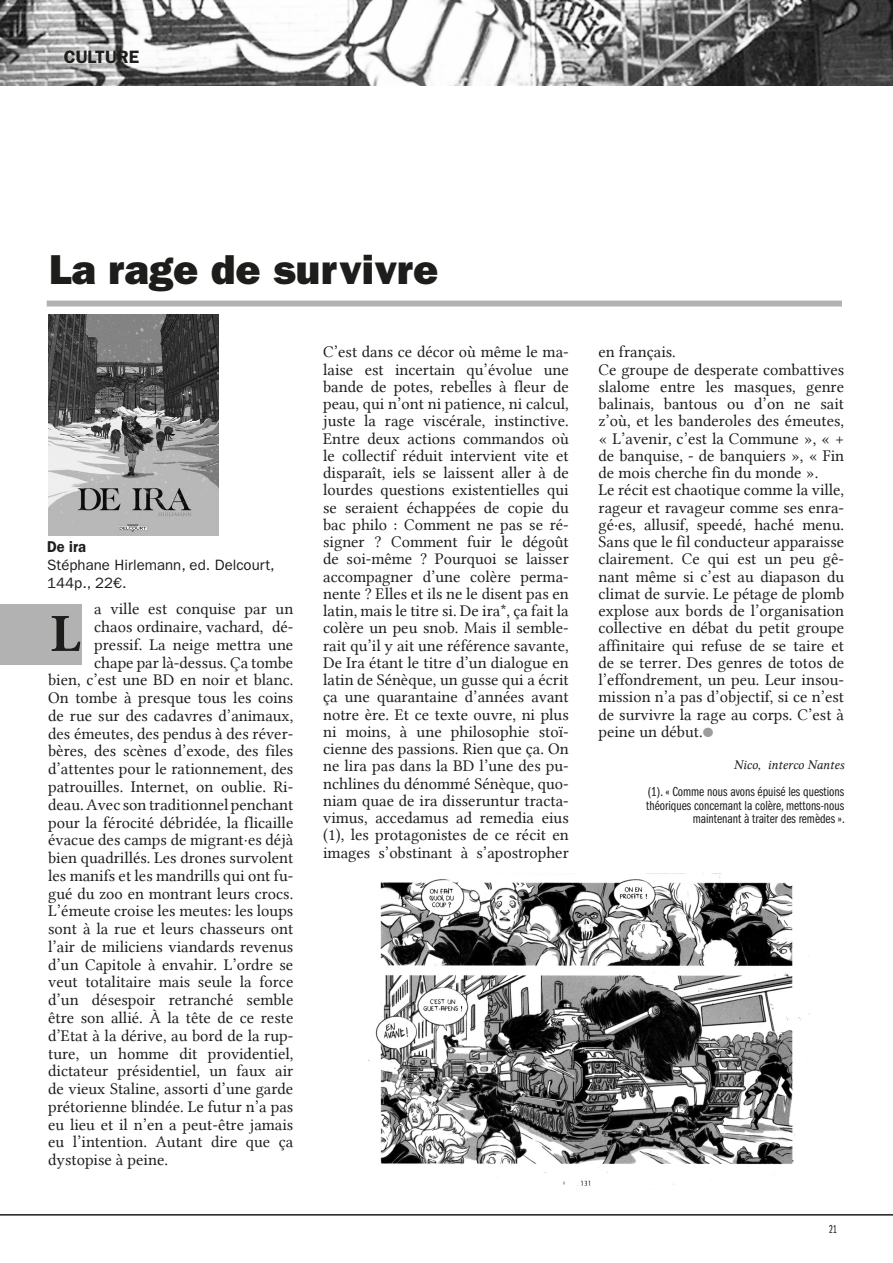
<style>
.page{position:relative;width:893px;height:1263px;background:#fff}
.page>*{position:absolute;margin:0;border:0;box-sizing:border-box;transform-origin:0 0}
.t1{font:54px "Lin Libertine B";color:#1d1d1b}
.Normal_e{font:42px "ITC Franklin Gothic Std Hvy";color:#1d1d1b}
.Normal_e-2{font:600 18px "ITC Franklin Gothic Std";color:#1d1d1b}
.Normal_e-3{font:16.5px/17.2px "Lin Libertine";color:#1d1d1b;text-align:justify}
.Normal_e-4{font:600 15.75px "ITC Franklin Gothic Std";color:#1d1d1b;scale:.93 1}
.Normal_e-5{font:15px/18px "ITC Franklin Gothic Std";color:#1d1d1b}
.Normal_e-6{font:13.5px "ITC Franklin Gothic Std Bk Cp";color:#1d1d1b}
.Normal_e-7{font:13.5px "Lin Libertine I";color:#1d1d1b}
.t2{font:12px "ITC Franklin Gothic Std Bk X Cp";color:#1d1d1b}
.s1{color:#9d9d9d}
</style>
<div class="page">
<hr style="left:0;top:1214px;width:893px;height:1px;background:#1d1d1b">
<img style="left:0;top:0;width:893px;height:85px">
<div style="left:47px;top:300px;width:795px;height:6px;background:#b2b2b2"></div>
<img style="left:49px;top:315px;width:170px;height:220px">
<div style="left:0;top:604px;width:81px;height:61px;background:#b2b2b2"></div>
<img style="left:368px;top:873px;width:441px;height:313px">
<p class="Normal_e-2" style="left:64px;top:47px;width:77px">CULTURE</p>
<p class="Normal_e" style="left:49px;top:245px;width:391px">La rage de survivre</p>
<p class="Normal_e-4" style="left:47px;top:538px;width:43px">De ira</p>
<p class="Normal_e-5" style="left:47px;top:556px;width:229px">Stéphane Hirlemann, ed. Delcourt,<br>144p., 22€.</p>
<p class="t1" style="left:50px;top:596px;width:33px">L</p>
<p class="Normal_e-3" style="left:94px;top:600px;width:201px">a ville est conquise par un</p>
<p class="Normal_e-3" style="left:94px;top:618px;width:201px">chaos ordinaire, vachard, dé-</p>
<p class="Normal_e-3" style="left:94px;top:636px;width:201px">pressif. La neige mettra une</p>
<p class="Normal_e-3" style="left:94px;top:654px;width:201px">chape par là-dessus. Ça tombe</p>
<p class="Normal_e-3" style="left:48px;top:671px;width:247px">bien, c’est une BD en noir et blanc.</p>
<p class="Normal_e-3" style="left:48px;top:689px;width:247px">On tombe à presque tous les coins</p>
<p class="Normal_e-3" style="left:48px;top:707px;width:247px">de rue sur des cadavres d’animaux,</p>
<p class="Normal_e-3" style="left:48px;top:725px;width:247px">des émeutes, des pendus à des réver-</p>
<p class="Normal_e-3" style="left:48px;top:742px;width:247px">bères, des scènes d’exode, des files</p>
<p class="Normal_e-3" style="left:48px;top:760px;width:247px">d’attentes pour le rationnement, des</p>
<p class="Normal_e-3" style="left:48px;top:778px;width:247px">patrouilles. Internet, on oublie. Ri-</p>
<p class="Normal_e-3" style="left:48px;top:796px;width:247px">deau. Avec son traditionnel penchant</p>
<p class="Normal_e-3" style="left:48px;top:813px;width:247px">pour la férocité débridée, la flicaille</p>
<p class="Normal_e-3" style="left:48px;top:831px;width:247px">évacue des camps de migrant·es déjà</p>
<p class="Normal_e-3" style="left:48px;top:849px;width:247px">bien quadrillés. Les drones survolent</p>
<p class="Normal_e-3" style="left:48px;top:867px;width:247px">les manifs et les mandrills qui ont fu-</p>
<p class="Normal_e-3" style="left:48px;top:885px;width:247px">gué du zoo en montrant leurs crocs.</p>
<p class="Normal_e-3" style="left:48px;top:902px;width:247px">L’émeute croise les meutes: les loups</p>
<p class="Normal_e-3" style="left:48px;top:920px;width:247px">sont à la rue et leurs chasseurs ont</p>
<p class="Normal_e-3" style="left:48px;top:938px;width:247px">l’air de miliciens viandards revenus</p>
<p class="Normal_e-3" style="left:48px;top:956px;width:247px">d’un Capitole à envahir. L’ordre se</p>
<p class="Normal_e-3" style="left:48px;top:973px;width:247px">veut totalitaire mais seule la force</p>
<p class="Normal_e-3" style="left:48px;top:991px;width:247px">d’un désespoir retranché semble</p>
<p class="Normal_e-3" style="left:48px;top:1009px;width:247px">être son allié. À la tête de ce reste</p>
<p class="Normal_e-3" style="left:48px;top:1027px;width:247px">d’Etat à la dérive, au bord de la rup-</p>
<p class="Normal_e-3" style="left:48px;top:1044px;width:247px">ture, un homme dit providentiel,</p>
<p class="Normal_e-3" style="left:48px;top:1062px;width:247px">dictateur présidentiel, un faux air</p>
<p class="Normal_e-3" style="left:48px;top:1080px;width:247px">de vieux Staline, assorti d’une garde</p>
<p class="Normal_e-3" style="left:48px;top:1098px;width:247px">prétorienne blindée. Le futur n’a pas</p>
<p class="Normal_e-3" style="left:48px;top:1116px;width:247px">eu lieu et il n’en a peut-être jamais</p>
<p class="Normal_e-3" style="left:48px;top:1133px;width:247px">eu l’intention. Autant dire que ça</p>
<p class="Normal_e-3" style="left:48px;top:1151px;width:121px">dystopise à peine.</p>
<p class="Normal_e-3" style="left:323px;top:343px;width:247px">C’est dans ce décor où même le ma&shy;laise est incertain qu’évolue une bande de potes, rebelles à fleur de peau, qui n’ont ni patience, ni calcul, juste la rage viscérale, instinctive.<br>Entre deux actions commandos où le collectif réduit intervient vite et disparaît, iels se laissent aller à de lourdes questions existentielles qui se seraient échappées de copie du bac philo : Comment ne pas se ré&shy;signer ? Comment fuir le dégoût de soi-même ? Pourquoi se laisser accompagner d’une colère perma&shy;nente ? Elles et ils ne le disent pas en latin, mais le titre si. De ira*, ça fait la colère un peu snob. Mais il semble&shy;rait qu’il y ait une référence savante, De Ira étant le titre d’un dialogue en latin de Sénèque, un gusse qui a écrit ça une quarantaine d’années avant notre ère. Et ce texte ouvre, ni plus ni moins, à une philosophie stoï&shy;cienne des passions. Rien que ça. On ne lira pas dans la BD l’une des pu&shy;nchlines du dénommé Sénèque, quo&shy;niam quae de ira disseruntur tracta&shy;vimus, accedamus ad remedia eius (1), les protagonistes de ce récit en images s’obstinant à s’apostropher</p>
<p class="Normal_e-3" style="left:598px;top:343px;width:79px">en français.</p>
<p class="Normal_e-3" style="left:598px;top:360px;width:247px">Ce groupe de desperate combattives slalome entre les masques, genre balinais, bantous ou d’on ne sait z’où, et les banderoles des émeutes, « L’avenir, c’est la Commune », « + de banquise, - de banquiers », « Fin de mois cherche fin du monde ».</p>
<p class="Normal_e-3" style="left:598px;top:481px;width:247px">Le récit est chaotique comme la ville, rageur et ravageur comme ses enra&shy;gé·es, allusif, speedé, haché menu.<br>Sans que le fil conducteur apparaisse clairement. Ce qui est un peu gê&shy;nant même si c’est au diapason du climat de survie. Le pétage de plomb explose aux bords de l’organisation collective en débat du petit groupe affinitaire qui refuse de se taire et de se terrer. Des genres de totos de l’effondrement, un peu. Leur insou&shy;mission n’a pas d’objectif, si ce n’est de survivre la rage au corps. C’est à peine un début.<span class="s1">●</span></p>
<p class="Normal_e-7" style="left:734px;top:757px;width:112px">Nico, interco Nantes</p>
<p class="Normal_e-6" style="left:648px;top:784px;width:198px">(1). « Comme nous avons épuisé les questions</p>
<p class="Normal_e-6" style="left:646px;top:798px;width:199px">théoriques concernant la colère, mettons-nous</p>
<p class="Normal_e-6" style="left:693px;top:811px;width:154px">maintenant à traiter des remèdes ».</p>
<p class="t2" style="left:829px;top:1223px;width:9px">21</p>
</div>
